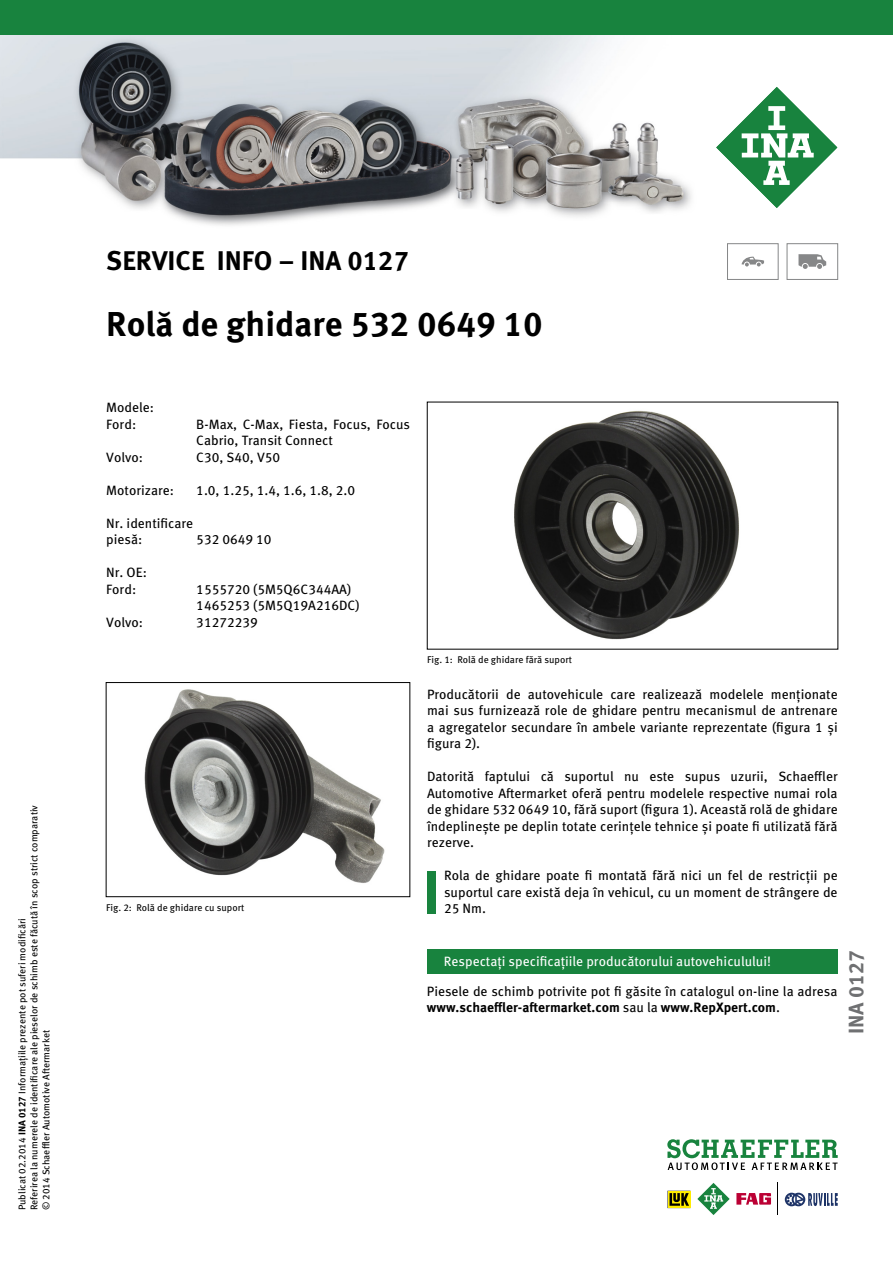
<style>
.page{position:relative;width:893px;height:1263px;background:#fff}
.page>*{position:absolute;margin:0;border:0;box-sizing:border-box;transform-origin:0 0}
.t1{font:700 34.5px "Meta Pro";color:#000}
.t2{font:700 27px "Meta Pro";color:#000}
.t3{font:700 21px "Meta Pro";color:#6f7072}
.t4{font:13.5px/16.5px "Meta Pro";color:#000}
.t5{font:13.5px "Meta Pro";color:#fff}
.t6{font:9.75px/12px "Meta Pro";color:#000}
.s1{font-weight:700}
</style>
<div class="page">
<div style="left:427px;top:871px;width:9px;height:42px;background:#18833e"></div>
<img style="left:144px;top:689px;width:241px;height:194px">
<div style="left:106px;top:682px;width:304px;height:215px;border:1px solid #000"></div>
<img style="left:514px;top:410px;width:225px;height:230px">
<div style="left:427px;top:949px;width:410px;height:24px;background:#18833e"></div>
<div style="left:727px;top:243px;width:51px;height:37px;border:1px solid #868788"></div>
<svg style="left:742px;top:257px;width:22px;height:9px"></svg>
<div style="left:787px;top:243px;width:51px;height:37px;border:1px solid #868788"></div>
<svg style="left:798px;top:254px;width:28px;height:15px"></svg>
<img style="left:0;top:34px;width:893px;height:192px">
<svg style="left:715px;top:85px;width:124px;height:124px"></svg>
<div style="left:0;top:0;width:893px;height:34px;background:#18833e"></div>
<svg style="left:667px;top:1191px;width:23px;height:17px"></svg>
<svg style="left:697px;top:1183px;width:33px;height:32px"></svg>
<svg style="left:736px;top:1193px;width:35px;height:11px"></svg>
<hr style="left:778px;top:1183px;width:1px;height:32px;background:#000">
<svg style="left:785px;top:1193px;width:53px;height:13px"></svg>
<svg style="left:667px;top:1139px;width:171px;height:31px"></svg>
<p class="t6" style="left:15px;top:1210px;width:407px;rotate:-90deg">Publicat 02.2014 <span class="s1">INA 0127</span> Informaţiile prezente pot suferi modificări<br>Referirea la numerele de identificare ale pieselor de schimb este făcută în scop strict comparativ © 2014 Schaeffler Automotive Aftermarket</p>
<h2 class="t2" style="left:106px;top:239px;width:304px">SERVICE INFO – INA 0127</h2>
<h1 class="t1" style="left:106px;top:297px;width:438px">Rolă de ghidare 532 0649 10</h1>
<p class="t4" style="left:106px;top:398px;width:49px">Modele:<br>Ford:</p>
<p class="t4" style="left:196px;top:415px;width:215px">B-Max, C-Max, Fiesta, Focus, Focus<br>Cabrio, Transit Connect</p>
<p class="t4" style="left:106px;top:448px;width:38px">Volvo:</p>
<p class="t4" style="left:196px;top:448px;width:85px">C30, S40, V50</p>
<p class="t4" style="left:106px;top:481px;width:69px">Motorizare:</p>
<p class="t4" style="left:196px;top:481px;width:160px">1.0, 1.25, 1.4, 1.6, 1.8, 2.0</p>
<p class="t4" style="left:106px;top:514px;width:88px">Nr. identificare piesă:</p>
<p class="t4" style="left:196px;top:530px;width:77px">532 0649 10</p>
<p class="t4" style="left:106px;top:563px;width:42px">Nr. OE:<br>Ford:</p>
<p class="t4" style="left:196px;top:580px;width:165px">1555720 (5M5Q6C344AA)<br>1465253 (5M5Q19A216DC)</p>
<p class="t4" style="left:106px;top:613px;width:38px">Volvo:</p>
<p class="t4" style="left:196px;top:613px;width:63px">31272239</p>
<p class="t6" style="left:106px;top:900px;width:140px">Fig. 2: Rolă de ghidare cu suport</p>
<p class="t6" style="left:427px;top:653px;width:146px">Fig. 1: Rolă de ghidare fără suport</p>
<p class="t4" style="left:427px;top:685px;width:412px;text-align:justify">Producătorii de autovehicule care realizează modelele menționate mai sus furnizează role de ghidare pentru mecanismul de antrenare a agregatelor secundare în ambele variante reprezentate (figura 1 și figura 2).</p>
<p class="t4" style="left:427px;top:767px;width:412px;text-align:justify">Datorită faptului că suportul nu este supus uzurii, Schaeffler Automotive Aftermarket oferă pentru modelele respective numai rola de ghidare 532 0649 10, fără suport (figura 1). Această rolă de ghidare îndeplinește pe deplin totate cerințele tehnice și poate fi utilizată fără rezerve.</p>
<p class="t4" style="left:444px;top:866px;width:395px;text-align:justify">Rola de ghidare poate fi montată fără nici un fel de restricții pe suportul care există deja în vehicul, cu un moment de strângere de 25 Nm.</p>
<p class="t5" style="left:444px;top:951px;width:329px">Respectaţi specificaţiile producătorului autovehiculului!</p>
<p class="t4" style="left:427px;top:982px;width:412px">Piesele de schimb potrivite pot fi găsite în catalogul on-line la adresa <span class="s1">www.schaeffler-aftermarket.com</span> sau la <span class="s1">www.RepXpert.com</span>.</p>
<h3 class="t3" style="left:840px;top:1034px;width:86px;rotate:-90deg">INA 0127</h3>
</div>
